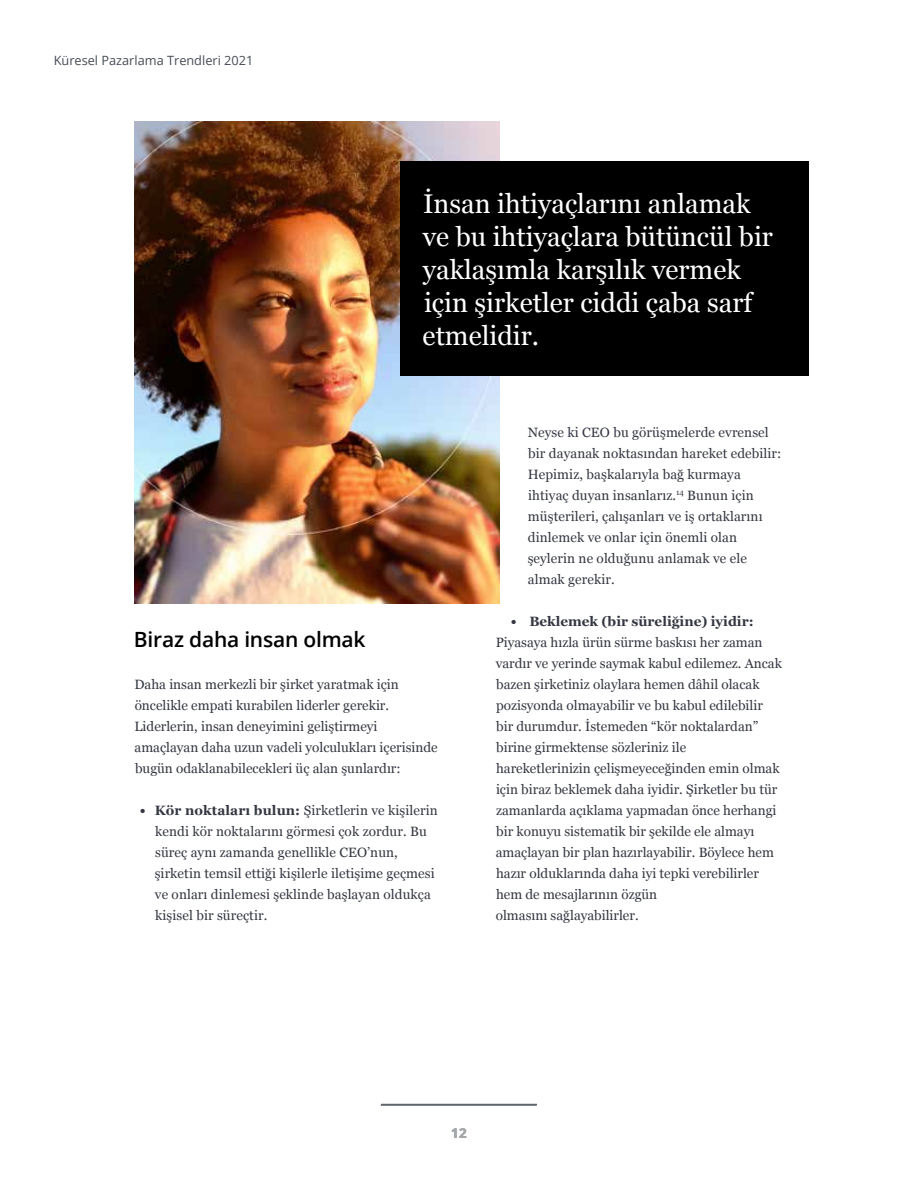
<style>
.page{position:relative;width:918px;height:1188px;background:#fff}
.page>*{position:absolute;margin:0;border:0;box-sizing:border-box;transform-origin:0 0}
.t1{font:27px/33px "Georgia";color:#fff}
.t2{font:600 21px "Open Sans";letter-spacing:-.01em;color:#000}
.t3{font:13.5px/21px "Georgia";color:#343741}
.t4{font:700 13.5px "Georgia";color:#343741}
.t5{font:700 13.5px "Open Sans";color:#a3a7a9}
.t6{font:12.75px "Open Sans";color:#474c55}
.s1{font-weight:700}
</style>
<div class="page">
<hr style="left:381px;top:1104px;width:156px;height:1px;background:#5f636a">
<hr style="left:381px;top:1105px;width:156px;height:1px;background:#5f636a">
<img style="left:134px;top:122px;width:366px;height:481px">
<div style="left:400px;top:161px;width:408px;height:215px;background:#000"></div>
<p class="t6" style="left:54px;top:51px;width:201px">Küresel Pazarlama Trendleri 2021</p>
<h1 class="t1" style="left:423px;top:186px;width:352px">İnsan ihtiyaçlarını anlamak ve bu ihtiyaçlara bütüncül bir yaklaşımla karşılık vermek için şirketler ciddi çaba sarf etmelidir.</h1>
<h2 class="t2" style="left:134px;top:624px;width:233px">Biraz daha insan olmak</h2>
<p class="t3" style="left:135px;top:673px;width:305px">Daha insan merkezli bir şirket yaratmak için öncelikle empati kurabilen liderler gerekir.<br>Liderlerin, insan deneyimini geliştirmeyi amaçlayan daha uzun vadeli yolculukları içerisinde bugün odaklanabilecekleri üç alan şunlardır:</p>
<p class="t3" style="left:155px;top:799px;width:285px;text-indent:-15px"><span class="s1">• Kör noktaları bulun:</span> Şirketlerin ve kişilerin kendi kör noktalarını görmesi çok zordur. Bu süreç aynı zamanda genellikle CEO’nun, şirketin temsil ettiği kişilerle iletişime geçmesi ve onları dinlemesi şeklinde başlayan oldukça kişisel bir süreçtir.</p>
<p class="t3" style="left:528px;top:421px;width:255px">Neyse ki CEO bu görüşmelerde evrensel bir dayanak noktasından hareket edebilir:<br>Hepimiz, başkalarıyla bağ kurmaya ihtiyaç duyan insanlarız.<sup>14</sup> Bunun için müşterileri, çalışanları ve iş ortaklarını dinlemek ve onlar için önemli olan şeylerin ne olduğunu anlamak ve ele almak gerekir.</p>
<p class="t4" style="left:511px;top:611px;width:244px">• Beklemek (bir süreliğine) iyidir:</p>
<p class="t3" style="left:496px;top:631px;width:288px">Piyasaya hızla ürün sürme baskısı her zaman vardır ve yerinde saymak kabul edilemez. Ancak bazen şirketiniz olaylara hemen dâhil olacak pozisyonda olmayabilir ve bu kabul edilebilir bir durumdur. İstemeden “kör noktalardan” birine girmektense sözleriniz ile hareketlerinizin çelişmeyeceğinden emin olmak için biraz beklemek daha iyidir. Şirketler bu tür zamanlarda açıklama yapmadan önce herhangi bir konuyu sistematik bir şekilde ele almayı amaçlayan bir plan hazırlayabilir. Böylece hem hazır olduklarında daha iyi tepki verebilirler hem de mesajlarının özgün<br>olmasını sağlayabilirler.</p>
<p class="t5" style="left:451px;top:1123px;width:17px">12</p>
</div>
